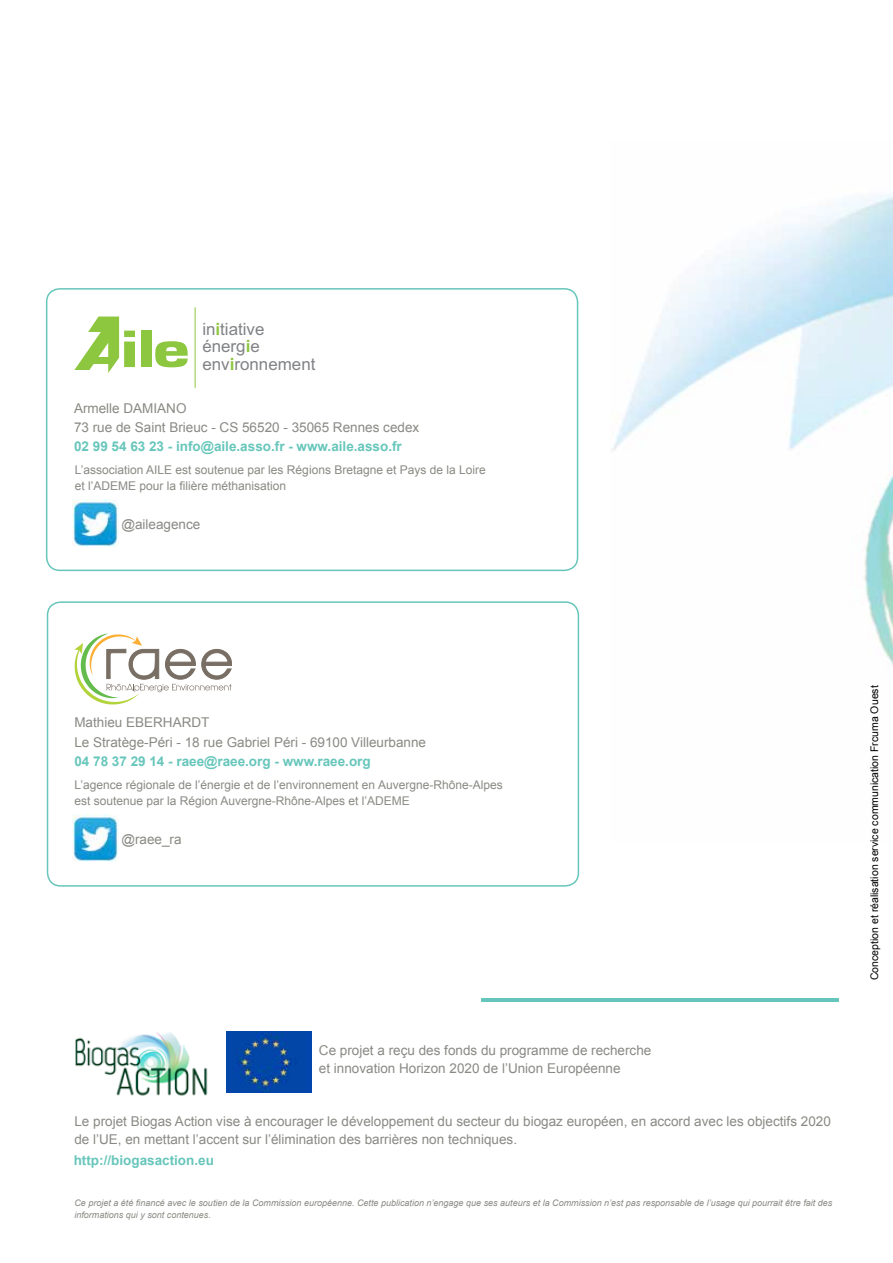
<style>
.page{position:relative;width:893px;height:1263px;background:#fff}
.page>*{position:absolute;margin:0;border:0;box-sizing:border-box;transform-origin:0 0}
.t1{font:16.95px/17.1px "Arial";color:#808285}
.t2{font:13.5px/19.2px "Arial";color:#898a84}
.t3{font:700 13.5px "Arial";color:#67c6bb}
.t4{font:12px/16.2px "Arial";color:#898a84}
.t5{font:10.5px "Arial";color:#000}
.t6{font:italic 9px/12px "Arial";color:#898a84}
.s1{font-weight:700;color:#8dc63f}
</style>
<div class="page">
<img style="left:612px;top:194px;width:281px;height:471px">
<img style="left:226px;top:1031px;width:86px;height:61px">
<img style="left:75px;top:1032px;width:133px;height:64px">
<hr style="left:482px;top:998px;width:357px;height:3px;background:#67c6bb">
<div style="left:46px;top:288px;width:532px;height:283px;border:2px solid #67c6bb;border-radius:13px"></div>
<hr style="left:195px;top:308px;width:1px;height:79px;background:#8dc63f">
<div style="left:141px;top:331px;width:11px;height:36px;background:#8dc63f"></div>
<svg style="left:155px;top:341px;width:33px;height:26px"></svg>
<svg style="left:74px;top:316px;width:61px;height:57px"></svg>
<div style="left:91px;top:357px;width:19px;height:7px;background:#8dc63f"></div>
<img style="left:72px;top:500px;width:46px;height:46px">
<div style="left:47px;top:601px;width:532px;height:286px;border:2px solid #67c6bb;border-radius:13px"></div>
<svg style="left:74px;top:633px;width:158px;height:71px"></svg>
<img style="left:72px;top:814px;width:46px;height:47px">
<p class="t1" style="left:202px;top:321px;width:115px">in<span class="s1">i</span>tiative énerg<span class="s1">i</span>e env<span class="s1">i</span>ronnement</p>
<p class="t2" style="left:74px;top:399px;width:347px">Armelle DAMIANO<br>73 rue de Saint Brieuc - CS 56520 - 35065 Rennes cedex</p>
<p class="t3" style="left:74px;top:437px;width:329px">02 99 54 63 23 - info@aile.asso.fr - www.aile.asso.fr</p>
<p class="t4" style="left:75px;top:461px;width:412px">L’association AILE est soutenue par les Régions Bretagne et Pays de la Loire et l’ADEME pour la filière méthanisation</p>
<p class="t2" style="left:121px;top:515px;width:80px">@aileagence</p>
<p class="t2" style="left:74px;top:713px;width:353px">Mathieu EBERHARDT<br>Le Stratège-Péri - 18 rue Gabriel Péri - 69100 Villeurbanne</p>
<p class="t3" style="left:74px;top:752px;width:298px">04 78 37 29 14 - raee@raee.org - www.raee.org</p>
<p class="t4" style="left:74px;top:776px;width:430px">L’agence régionale de l’énergie et de l’environnement en Auvergne-Rhône-Alpes est soutenue par la Région Auvergne-Rhône-Alpes et l’ADEME</p>
<p class="t2" style="left:121px;top:830px;width:62px">@raee_ra</p>
<p class="t2" style="left:319px;top:1041px;width:334px;line-height:17.7px">Ce projet a reçu des fonds du programme de recherche et innovation Horizon 2020 de l’Union Européenne</p>
<p class="t2" style="left:74px;top:1112px;width:758px;line-height:18px">Le projet Biogas Action vise à encourager le développement du secteur du biogaz européen, en accord avec les objectifs 2020 de l’UE, en mettant l’accent sur l’élimination des barrières non techniques.</p>
<p class="t3" style="left:74px;top:1152px;width:142px">http://biogasaction.eu</p>
<p class="t6" style="left:74px;top:1197px;width:759px">Ce projet a été financé avec le soutien de la Commission européenne. Cette publication n’engage que ses auteurs et la Commission n’est pas responsable de l’usage qui pourrait être fait des informations qui y sont contenues.</p>
<p class="t5" style="left:868px;top:980px;width:296px;rotate:-90deg">Conception et réalisation service communication Frcuma Ouest</p>
</div>
